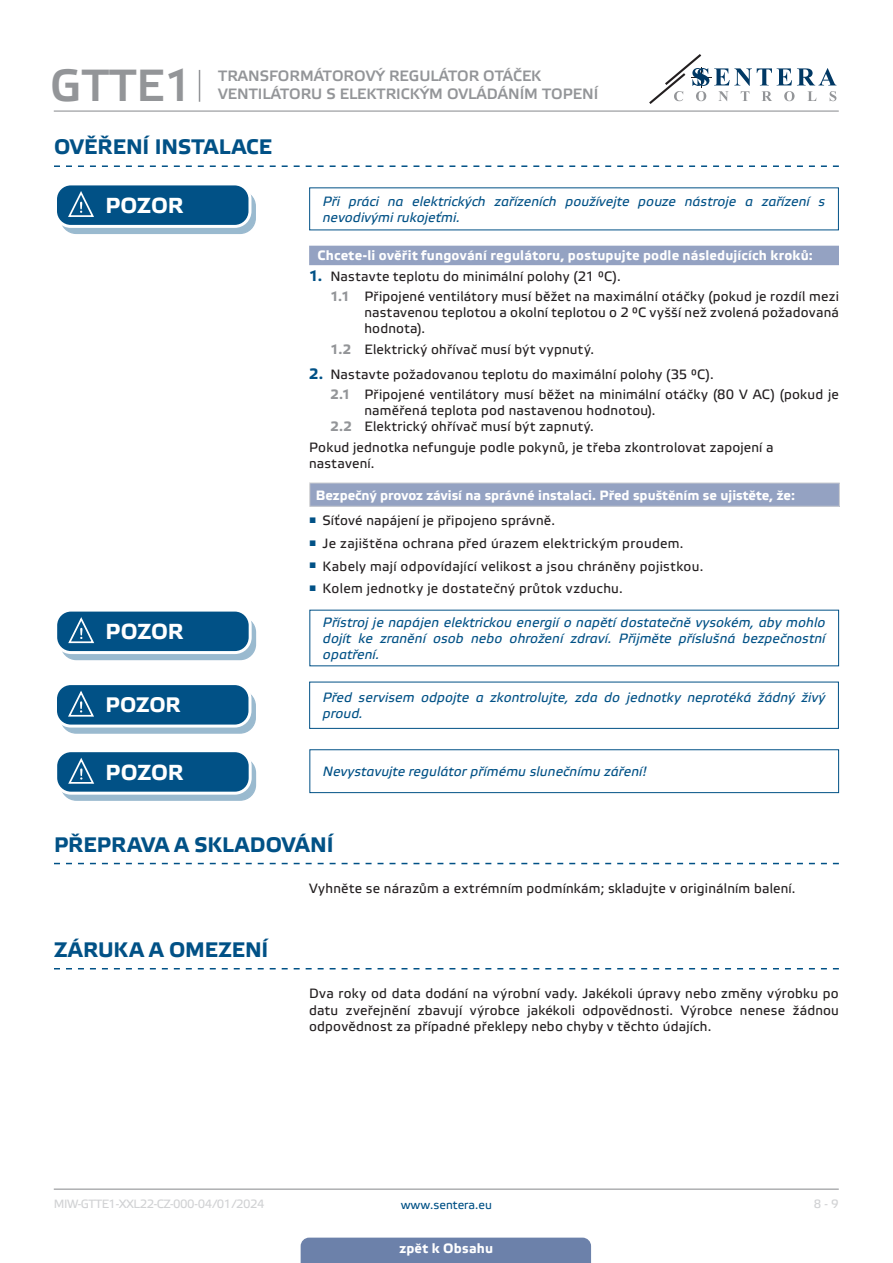
<style>
.page{position:relative;width:893px;height:1263px;background:#fff}
.page>*{position:absolute;margin:0;border:0;box-sizing:border-box;transform-origin:0 0}
.t1{font:45px "Etelka Medium Pro";color:#939598}
.t2{font:700 21.75px "Etelka Text Pro";color:#fff}
.t3{font:700 21px "Etelka Text Pro";color:#015186}
.t4{font:700 21px "Etelka Text Pro";color:#fff}
.t5{font:15px/18px "Etelka Medium Pro";color:#939598}
.body{font:13.5px/16.2px "Etelka Text Pro";letter-spacing:.015em;color:#231f20;text-align:justify}
.Attention_text{font:italic 13.5px/16.2px "Etelka Text Pro";letter-spacing:.01em;color:#015186}
.Number-roman{font:700 13.5px "Etelka Text Pro";letter-spacing:.015em;color:#fff}
.Table_main_heading{font:700 13.5px "Etelka Text Pro";color:#fff}
.t6{font:12px "Etelka Text Pro";letter-spacing:-.04em;color:#d1d2d4}
.t7{font:12px "Etelka Text Pro";color:#015186}
.s1{font-weight:700;font-size:15px;color:#015186}
.s2{font-weight:700;color:#939598}
</style>
<div class="page">
<hr style="left:54px;top:111px;width:785px;height:1px;background:#939598">
<hr style="left:54px;top:1188px;width:785px;height:2px;background:#939598">
<svg style="left:649px;top:54px;width:187px;height:50px"></svg>
<div style="left:301px;top:1237px;width:290px;height:26px;background:#6c81aa"></div>
<hr style="left:199px;top:70px;width:1px;height:32px;background:#939598">
<svg style="left:54px;top:165px;width:785px;height:2px"></svg>
<div style="left:309px;top:246px;width:530px;height:19px;background:#94a2c2"></div>
<div style="left:61px;top:191px;width:194px;height:42px;background:#9abacf;border-radius:15px"></div>
<div style="left:60px;top:190px;width:196px;height:44px;border:1px solid #015186;border-radius:15px"></div>
<div style="left:56px;top:184px;width:194px;height:42px;background:#015186;border-radius:15px"></div>
<div style="left:54px;top:182px;width:197px;height:46px;border:3px solid #fff;border-radius:15px"></div>
<svg style="left:67px;top:191px;width:39px;height:43px"></svg>
<div style="left:310px;top:483px;width:529px;height:23px;background:#94a2c2"></div>
<svg style="left:309px;top:484px;width:1px;height:22px"></svg>
<hr style="left:309px;top:483px;width:531px;height:1px;background:#d1d2d4">
<svg style="left:839px;top:483px;width:1px;height:23px"></svg>
<hr style="left:309px;top:506px;width:531px;height:1px;background:#d1d2d4">
<div style="left:61px;top:617px;width:194px;height:43px;background:#9abacf;border-radius:15px"></div>
<div style="left:60px;top:616px;width:196px;height:44px;border:1px solid #015186;border-radius:15px"></div>
<div style="left:56px;top:610px;width:194px;height:42px;background:#015186;border-radius:15px"></div>
<div style="left:54px;top:609px;width:198px;height:45px;border:3px solid #fff;border-radius:15px"></div>
<svg style="left:67px;top:617px;width:39px;height:44px"></svg>
<svg style="left:54px;top:863px;width:785px;height:1px"></svg>
<svg style="left:54px;top:968px;width:785px;height:1px"></svg>
<svg style="left:61px;top:691px;width:194px;height:42px"></svg>
<div style="left:60px;top:690px;width:196px;height:44px;border:1px solid #015186;border-radius:15px"></div>
<div style="left:56px;top:684px;width:194px;height:42px;background:#015186;border-radius:15px"></div>
<div style="left:54px;top:682px;width:197px;height:45px;border:3px solid #fff;border-radius:15px"></div>
<svg style="left:67px;top:690px;width:39px;height:44px"></svg>
<div style="left:309px;top:682px;width:530px;height:47px;border:1px solid #015186"></div>
<div style="left:61px;top:758px;width:194px;height:42px;background:#9abacf;border-radius:15px"></div>
<div style="left:60px;top:757px;width:196px;height:44px;border:1px solid #015186;border-radius:15px"></div>
<div style="left:56px;top:751px;width:194px;height:42px;background:#015186;border-radius:15px"></div>
<div style="left:54px;top:749px;width:198px;height:46px;border:3px solid #fff;border-radius:15px"></div>
<svg style="left:67px;top:758px;width:39px;height:43px"></svg>
<div style="left:309px;top:749px;width:530px;height:44px;border:1px solid #015186"></div>
<h1 class="t1" style="left:50px;top:61px;width:144px">GTTE1</h1>
<p class="t5" style="left:218px;top:67px;width:382px">TRANSFORMÁTOROVÝ REGULÁTOR OTÁČEK<br>VENTILÁTORU S ELEKTRICKÝM OVLÁDÁNÍM TOPENÍ</p>
<p class="t3" style="left:54px;top:134px;width:219px">OVĚŘENÍ INSTALACE</p>
<p class="t2" style="left:105px;top:191px;width:79px">POZOR</p>
<p class="Attention_text" style="left:323px;top:194px;width:504px">Při práci na elektrických zařízeních používejte pouze nástroje a zařízení s nevodivými rukojeťmi.</p>
<p class="Number-roman" style="left:318px;top:247px;width:497px">Chcete-li ověřit fungování regulátoru, postupujte podle následujících kroků:</p>
<p class="body" style="left:309px;top:269px;width:313px"><span class="s1">1.</span> Nastavte teplotu do minimální polohy (21 °C).</p>
<p class="body" style="left:364px;top:289px;width:476px;text-indent:-34px"><span class="s2">1.1</span> Připojené ventilátory musí běžet na maximální otáčky (pokud je rozdíl mezi nastavenou teplotou a okolní teplotou o 2 °C vyšší než zvolená požadovaná hodnota).</p>
<p class="body" style="left:330px;top:342px;width:265px"><span class="s2">1.2</span> Elektrický ohřívač musí být vypnutý.</p>
<p class="body" style="left:309px;top:367px;width:406px"><span class="s1">2.</span> Nastavte požadovanou teplotu do maximální polohy (35 °C).</p>
<p class="body" style="left:364px;top:387px;width:476px;text-indent:-34px"><span class="s2">2.1</span> Připojené ventilátory musí běžet na minimální otáčky (80 V AC) (pokud je naměřená teplota pod nastavenou hodnotou).</p>
<p class="body" style="left:330px;top:419px;width:265px"><span class="s2">2.2</span> Elektrický ohřívač musí být zapnutý.</p>
<p class="body" style="left:309px;top:440px;width:466px">Pokud jednotka nefunguje podle pokynů, je třeba zkontrolovat zapojení a nastavení.</p>
<p class="Table_main_heading" style="left:316px;top:486px;width:481px">Bezpečný provoz závisí na správné instalaci. Před spuštěním se ujistěte, že:</p>
<p class="body" style="left:309px;top:513px;width:247px"><sup>■</sup> Síťové napájení je připojeno správně.</p>
<p class="body" style="left:309px;top:536px;width:376px"><sup>■</sup> Je zajištěna ochrana před úrazem elektrickým proudem.</p>
<p class="body" style="left:309px;top:559px;width:396px"><sup>■</sup> Kabely mají odpovídající velikost a jsou chráněny pojistkou.</p>
<p class="body" style="left:309px;top:581px;width:315px"><sup>■</sup> Kolem jednotky je dostatečný průtok vzduchu.</p>
<p class="t2" style="left:106px;top:618px;width:79px">POZOR</p>
<p class="Attention_text" style="left:323px;top:615px;width:504px;text-align:justify">Přístroj je napájen elektrickou energií o napětí dostatečně vysokém, aby mohlo dojít ke zranění osob nebo ohrožení zdraví. Přijměte příslušná bezpečnostní opatření.</p>
<p class="t4" style="left:105px;top:691px;width:77px">POZOR</p>
<p class="Attention_text" style="left:323px;top:690px;width:504px">Před servisem odpojte a zkontrolujte, zda do jednotky neprotéká žádný živý proud.</p>
<p class="t2" style="left:106px;top:758px;width:79px">POZOR</p>
<p class="Attention_text" style="left:323px;top:764px;width:325px">Nevystavujte regulátor přímému slunečnímu záření!</p>
<p class="t3" style="left:54px;top:831px;width:281px">PŘEPRAVA A SKLADOVÁNÍ</p>
<p class="body" style="left:309px;top:881px;width:488px">Vyhněte se nárazům a extrémním podmínkám; skladujte v originálním balení.</p>
<p class="t3" style="left:54px;top:936px;width:216px">ZÁRUKA A OMEZENÍ</p>
<p class="body" style="left:309px;top:986px;width:531px">Dva roky od data dodání na výrobní vady. Jakékoli úpravy nebo změny výrobku po datu zveřejnění zbavují výrobce jakékoli odpovědnosti. Výrobce nenese žádnou odpovědnost za případné překlepy nebo chyby v těchto údajích.</p>
<p class="t6" style="left:54px;top:1197px;width:212px">MIW-GTTE1-XXL22-CZ-000 - 04 / 01 / 2024</p>
<p class="t7" style="left:401px;top:1198px;width:93px">www.sentera.eu</p>
<p class="t6" style="left:814px;top:1197px;width:27px">8 - 9</p>
<p class="Number-roman" style="left:399px;top:1239px;width:95px">zpět k Obsahu</p>
</div>
